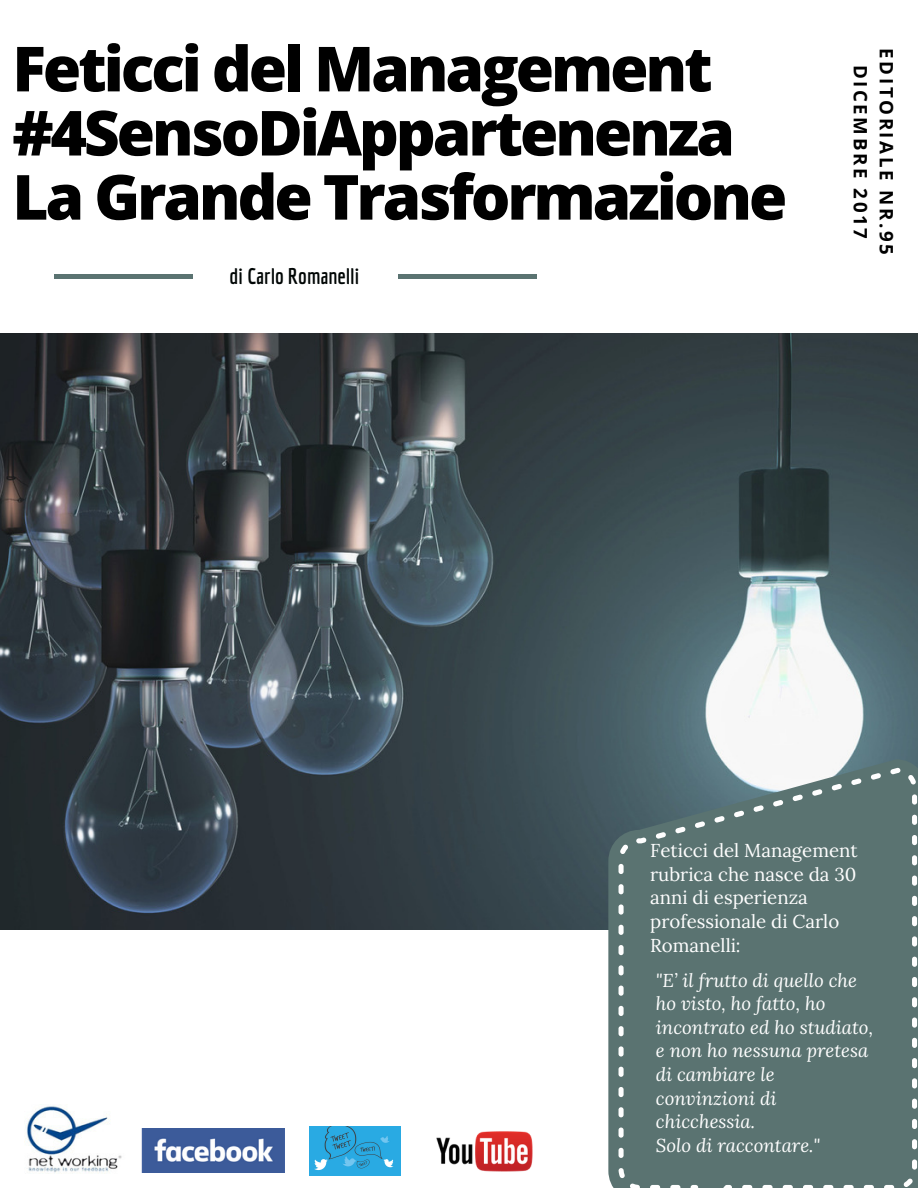
<style>
.page{position:relative;width:918px;height:1188px;background:#fff}
.page>*{position:absolute;margin:0;border:0;box-sizing:border-box;transform-origin:0 0}
.t1{font:800 62.25px/64.2px "Open Sans";letter-spacing:-.05em;color:#000}
.t2{font:700 22.05px "Economica";color:#000605}
.t3{font:italic 18.75px/23.7px "Lora";color:#fefefe}
.t4{font:18.75px/23.7px "Lora";color:#fefefe}
.t5{font:700 18.75px/25.8px "Open Sans";letter-spacing:.14em;color:#000;text-align:center}
</style>
<div class="page">
<img style="left:309px;top:1126px;width:91px;height:50px">
<img style="left:141px;top:1128px;width:144px;height:44px">
<img style="left:0;top:333px;width:918px;height:596px">
<svg style="left:608px;top:759px;width:310px;height:429px;background:#708587"></svg>
<svg style="left:618px;top:768px;width:299px;height:420px;background:#5f7775"></svg>
<svg style="left:691px;top:1185px;width:7px;height:3px"></svg>
<svg style="left:722px;top:1185px;width:10px;height:3px"></svg>
<img style="left:436px;top:1131px;width:97px;height:41px">
<img style="left:24px;top:1105px;width:98px;height:68px">
<hr style="left:54px;top:274px;width:139px;height:4px;background:#5a7371">
<hr style="left:398px;top:274px;width:139px;height:4px;background:#5a7371">
<h1 class="t1" style="left:12px;top:35px;width:776px">Feticci del Management #4SensoDiAppartenenza<br>La Grande Trasformazione</h1>
<p class="t2" style="left:229px;top:263px;width:132px">di Carlo Romanelli</p>
<p class="t5" style="left:900px;top:48px;width:208px;rotate:90deg">EDITORIALE NR.95<br>DICEMBRE 2017</p>
<p class="t4" style="left:650px;top:839px;width:209px">Feticci del Management rubrica che nasce da 30 anni di esperienza professionale di Carlo<br>Romanelli:</p>
<p class="t3" style="left:656px;top:968px;width:219px">"E’ il frutto di quello che ho visto, ho fatto, ho incontrato ed ho studiato, e non ho nessuna pretesa di cambiare le convinzioni di chicchessia.<br>Solo di raccontare."</p>
</div>
